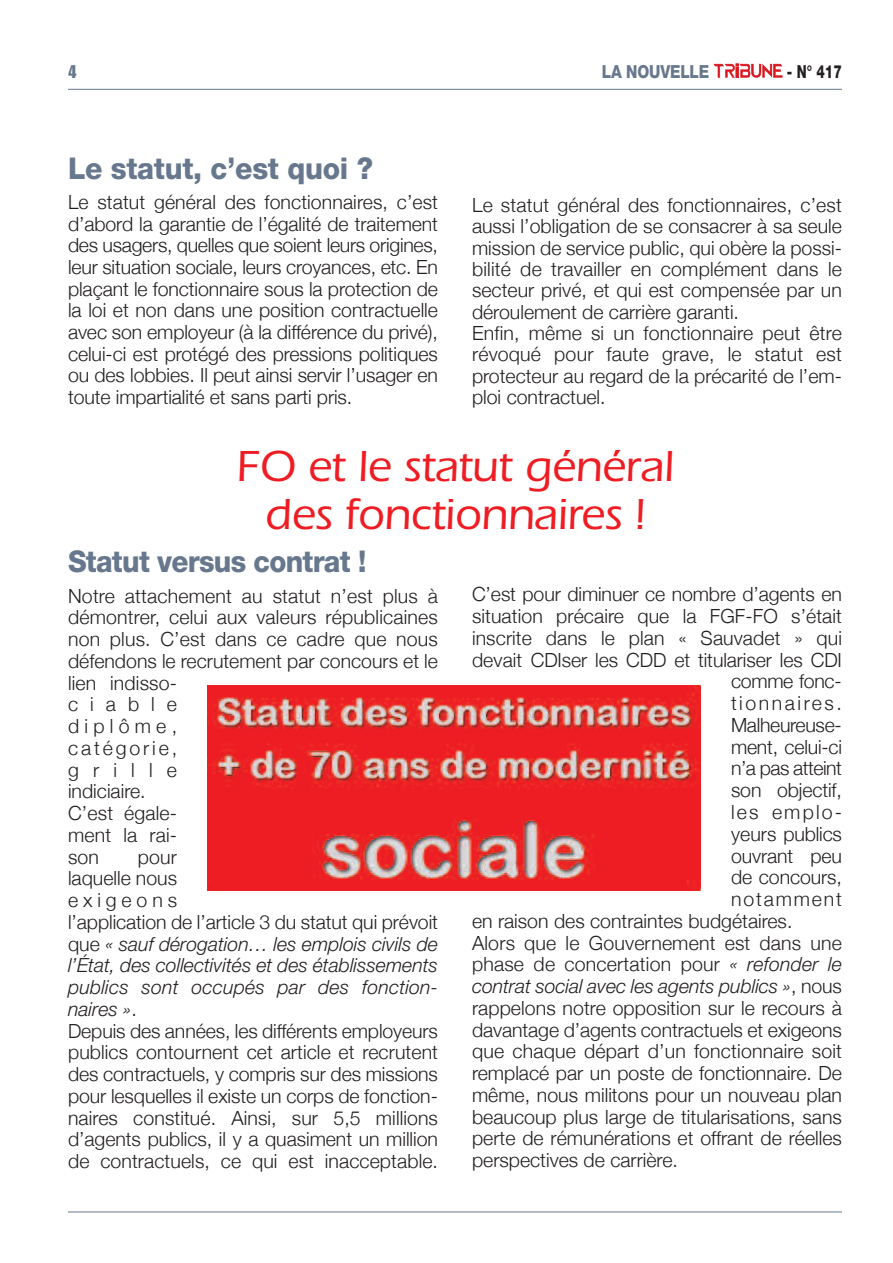
<style>
.page{position:relative;width:893px;height:1263px;background:#fff}
.page>*{position:absolute;margin:0;border:0;box-sizing:border-box;transform-origin:0 0}
.t1{font:500 45px/48px "Itc Eras";letter-spacing:-.01em;color:#ee1d23;text-align:center}
.t2{font:800 30px "Helvetica Neue";letter-spacing:-.025em;color:#67778d;scale:.93 1}
.t3{font:800 30px "Helvetica Neue";letter-spacing:-.025em;color:#67778d;scale:.95 1}
.t4{font:300 19.5px/21.8px "Helvetica Neue";color:#231f20}
.t5{font:italic 300 19.5px "Helvetica Neue";letter-spacing:-.005em;color:#231f20}
.t6{font:300 19.5px "Helvetica Neue";letter-spacing:-.025em;color:#231f20}
.t7{font:300 19.5px "Helvetica Neue";letter-spacing:.13em;color:#231f20}
.t8{font:300 19.5px "Helvetica Neue";letter-spacing:.11em;color:#231f20}
.t9{font:300 19.5px "Helvetica Neue";letter-spacing:.095em;color:#231f20}
.t10{font:800 18px "Helvetica Neue";letter-spacing:-.01em;color:#67778d;scale:.85 1}
.t11{font:800 18px "Helvetica Neue";color:#231f20;scale:.75 1}
.t12{font:18px "Impact";color:#67778d}
.s1{font-style:italic}
.s2{font-style:normal}
</style>
<div class="page">
<svg style="left:713px;top:64px;width:69px;height:14px"></svg>
<hr style="left:68px;top:89px;width:774px;height:1px;background:#67778d">
<hr style="left:68px;top:1211px;width:774px;height:1px;background:#67778d">
<img style="left:207px;top:685px;width:494px;height:205px">
<p class="t12" style="left:68px;top:65px;width:10px">4</p>
<p class="t10" style="left:602px;top:65px;width:128px">LA NOUVELLE</p>
<p class="t11" style="left:787px;top:65px;width:75px">- N° 417</p>
<h2 class="t3" style="left:68px;top:157px;width:323px">Le statut, c’est quoi ?</h2>
<p class="t4" style="left:68px;top:191px;width:371px;text-align:justify">Le statut général des fonctionnaires, c’est d’abord la garantie de l’égalité de traitement des usagers, quelles que soient leurs origines, leur situation sociale, leurs croyances, etc. En plaçant le fonctionnaire sous la protection de la loi et non dans une position contractuelle avec son employeur (à la différence du privé), celui-ci est protégé des pressions politiques ou des lobbies. Il peut ainsi servir l’usager en toute impartialité et sans parti pris.</p>
<p class="t4" style="left:472px;top:194px;width:371px;line-height:21.3px">Le statut général des fonctionnaires, c’est aussi l’obligation de se consacrer à sa seule mission de service public, qui obère la possi&shy;bilité de travailler en complément dans le secteur privé, et qui est compensée par un déroulement de carrière garanti.<br>Enfin, même si un fonctionnaire peut être révoqué pour faute grave, le statut est protecteur au regard de la précarité de l’em&shy;ploi contractuel.</p>
<h1 class="t1" style="left:236px;top:447px;width:439px">FO et le statut général des fonctionnaires !</h1>
<h2 class="t2" style="left:68px;top:551px;width:322px">Statut versus contrat !</h2>
<p class="t4" style="left:68px;top:584px;width:371px">Notre attachement au statut n’est plus à démontrer, celui aux valeurs républicaines non plus. C’est dans ce cadre que nous défendons le recrutement par concours et le lien indisso-<br>ciable<br>diplôme,<br>catégorie,<br>grille<br>indiciaire.<br>C’est égale-<br>ment la rai-<br>son</p>
<p class="t4" style="left:68px;top:845px;width:371px;text-indent:70px">pour<br>laquelle nous<br>exigeons<br>l’application de l’article 3 du statut qui prévoit que <span class="s1">« sauf dérogation… les emplois civils de l’État, des collectivités et des établissements publics sont occupés par des fonction&shy;naires »</span>.<br>Depuis des années, les différents employeurs publics contournent cet article et recrutent des contractuels, y compris sur des missions pour lesquelles il existe un corps de fonction&shy;naires constitué. Ainsi, sur 5,5 millions d’agents publics, il y a quasiment un million de contractuels, ce qui est inacceptable.</p>
<p class="t4" style="left:472px;top:583px;width:371px">C’est pour diminuer ce nombre d’agents en</p>
<p class="t4" style="left:472px;top:605px;width:371px">situation précaire que la FGF-FO s’était</p>
<p class="t4" style="left:472px;top:627px;width:371px">inscrite dans le plan « Sauvadet » qui</p>
<p class="t4" style="left:472px;top:648px;width:371px">devait CDIser les CDD et titulariser les CDI</p>
<p class="t4" style="left:731px;top:670px;width:112px">comme fonc-</p>
<p class="t7" style="left:731px;top:691px;width:112px">tionnaires.</p>
<p class="t4" style="left:731px;top:714px;width:112px">Malheureuse-</p>
<p class="t4" style="left:731px;top:735px;width:112px">ment, celui-ci</p>
<p class="t6" style="left:731px;top:757px;width:112px">n’a pas atteint</p>
<p class="t4" style="left:731px;top:779px;width:112px">son objectif,</p>
<p class="t8" style="left:731px;top:800px;width:112px">les emplo-</p>
<p class="t4" style="left:731px;top:822px;width:112px">yeurs publics</p>
<p class="t4" style="left:731px;top:844px;width:112px">ouvrant peu</p>
<p class="t4" style="left:731px;top:866px;width:112px">de concours,</p>
<p class="t9" style="left:731px;top:887px;width:112px">notamment</p>
<p class="t4" style="left:472px;top:909px;width:322px">en raison des contraintes budgétaires.</p>
<p class="t4" style="left:472px;top:931px;width:371px">Alors que le Gouvernement est dans une</p>
<p class="t4" style="left:472px;top:953px;width:371px">phase de concertation pour <span class="s1">« refonder le</span></p>
<p class="t5" style="left:472px;top:979px;width:371px">contrat social avec les agents publics »<span class="s2">, nous</span></p>
<p class="t4" style="left:472px;top:996px;width:371px">rappelons notre opposition sur le recours à</p>
<p class="t4" style="left:472px;top:1018px;width:371px">davantage d’agents contractuels et exigeons</p>
<p class="t4" style="left:472px;top:1040px;width:371px">que chaque départ d’un fonctionnaire soit</p>
<p class="t4" style="left:472px;top:1062px;width:371px">remplacé par un poste de fonctionnaire. De</p>
<p class="t4" style="left:472px;top:1083px;width:371px">même, nous militons pour un nouveau plan</p>
<p class="t4" style="left:472px;top:1105px;width:371px">beaucoup plus large de titularisations, sans</p>
<p class="t4" style="left:472px;top:1127px;width:371px">perte de rémunérations et offrant de réelles</p>
<p class="t4" style="left:472px;top:1149px;width:207px">perspectives de carrière.</p>
</div>
